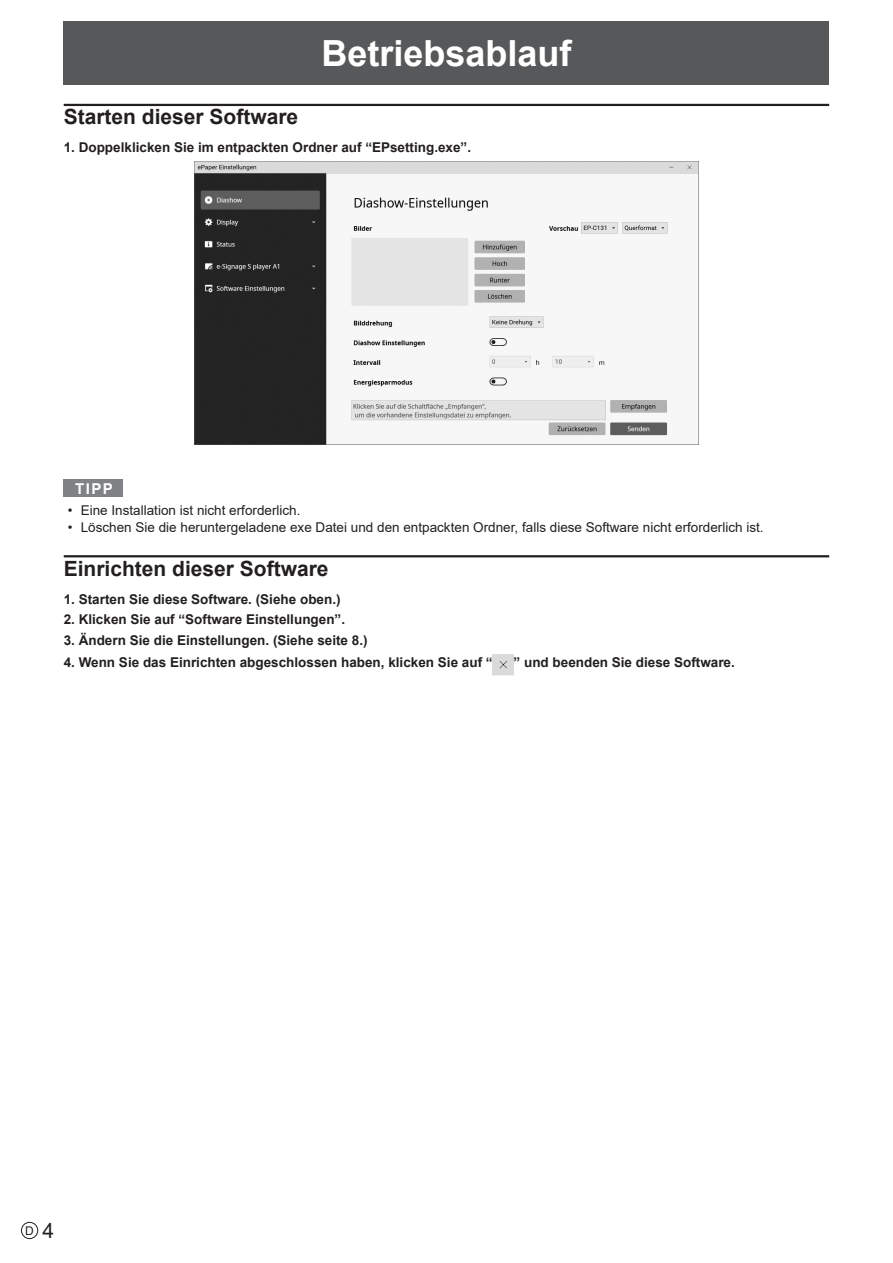
<style>
.page{position:relative;width:893px;height:1263px;background:#fff}
.page>*{position:absolute;margin:0;border:0;box-sizing:border-box;transform-origin:0 0}
.t1{font:700 36px "Arial";color:#fff}
.t2{font:700 21px "Arial";color:#231f20}
.t3{font:700 15px "Arial";color:#fff}
.t4{font:700 13.5px "Arial";color:#231f20}
.t5{font:13.5px "Arial";color:#231f20}
.t6{font:12px "Arial";color:#231f20}
.s1{font-size:21px}
</style>
<div class="page">
<div style="left:64px;top:21px;width:765px;height:64px;background:#57585a"></div>
<div style="left:21px;top:1222px;width:17px;height:17px;border:1px solid #231f20;border-radius:50%"></div>
<hr style="left:64px;top:104px;width:765px;height:2px;background:#231f20">
<hr style="left:64px;top:555px;width:765px;height:2px;background:#231f20">
<img style="left:194px;top:161px;width:504px;height:284px">
<div style="left:64px;top:479px;width:59px;height:18px;background:#808285"></div>
<img style="left:493px;top:654px;width:21px;height:21px">
<h1 class="t1" style="left:321px;top:28px;width:252px">Betriebsablauf</h1>
<h2 class="t2" style="left:64px;top:102px;width:236px">Starten dieser Software</h2>
<p class="t4" style="left:64px;top:138px;width:409px">1. Doppelklicken Sie im entpackten Ordner auf “EPsetting.exe”.</p>
<p class="t3" style="left:75px;top:478px;width:39px">TIPP</p>
<p class="t5" style="left:68px;top:501px;width:234px">• Eine Installation ist nicht erforderlich.</p>
<p class="t5" style="left:68px;top:517px;width:697px">• Löschen Sie die heruntergeladene exe Datei und den entpackten Ordner, falls diese Software nicht erforderlich ist.</p>
<h2 class="t2" style="left:64px;top:553px;width:266px">Einrichten dieser Software</h2>
<p class="t4" style="left:64px;top:589px;width:278px">1. Starten Sie diese Software. (Siehe oben.)</p>
<p class="t4" style="left:64px;top:610px;width:283px">2. Klicken Sie auf “Software Einstellungen”.</p>
<p class="t4" style="left:64px;top:631px;width:305px">3. Ändern Sie die Einstellungen. (Siehe seite 8.)</p>
<p class="t4" style="left:64px;top:653px;width:430px">4. Wenn Sie das Einrichten abgeschlossen haben, klicken Sie auf “</p>
<p class="t4" style="left:514px;top:653px;width:223px">” und beenden Sie diese Software.</p>
<p class="t6" style="left:25px;top:1222px;width:31px">D <span class="s1">4</span></p>
</div>
